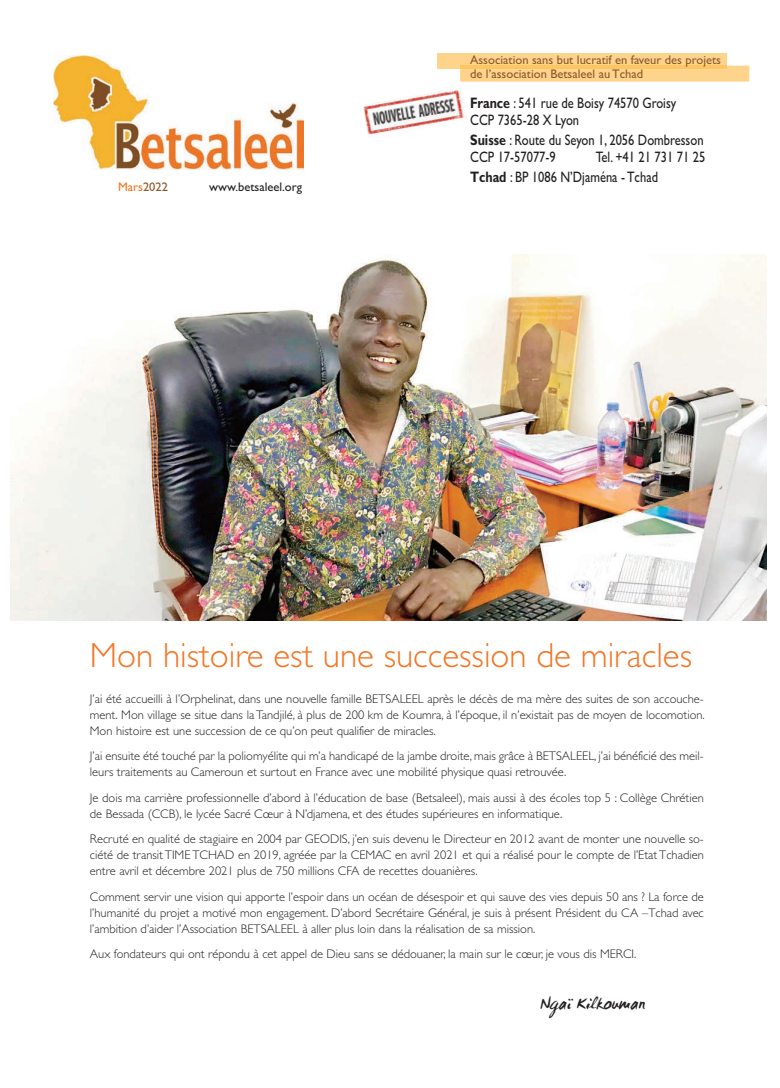
<style>
.page{position:relative;width:780px;height:1088px;background:#fff}
.page>*{position:absolute;margin:0;border:0;box-sizing:border-box;transform-origin:0 0}
.t1{font:300 35px "Gill Sans";color:#f47523}
.t2{font:17.5px "WC Mano Negra Bta";color:#231f20}
.t3{font:15.12px/16.6px "Gill Sans";color:#231f20;scale:.82 1}
.t4{font:300 12.5px/16.2px "Gill Sans";color:#231f20;text-align:justify}
.t5{font:12.5px/13.8px "Gill Sans";color:#8d592b}
.t6{font:12.5px "Gill Sans";color:#231f20}
.t7{font:12.5px "Gill Sans";color:#f47523}
.s1{color:#8d592b}
.s2{font-weight:700}
</style>
<div class="page">
<div style="left:437px;top:53px;width:289px;height:16px;background:#fed48c"></div>
<img style="left:53px;top:56px;width:250px;height:113px">
<img style="left:10px;top:254px;width:756px;height:366px">
<svg style="left:460px;top:66px;width:289px;height:16px;background:#fed288"></svg>
<img style="left:363px;top:90px;width:102px;height:45px">
<p class="t7" style="left:118px;top:180px;width:51px">Mars<span class="s1">2022</span></p>
<p class="t6" style="left:209px;top:180px;width:94px">www.betsaleel.org</p>
<p class="t5" style="left:470px;top:53px;width:252px">Association sans but lucratif en faveur des projets de l’association Betsaleel au Tchad</p>
<p class="t3" style="left:470px;top:95px;width:253px"><span class="s2">France</span> : 541 rue de Boisy 74570 Groisy<br>CCP 7365-28 X Lyon</p>
<p class="t3" style="left:470px;top:132px;width:286px"><span class="s2">Suisse</span> : Route du Seyon 1, 2056 Dombresson<br>CCP 17-57077-9</p>
<p class="t3" style="left:470px;top:147px;width:288px;line-height:20.2px;text-indent:126px">Tel. +41 21 731 71 25<br><span class="s2">Tchad</span> : BP 1086 N’Djaména - Tchad</p>
<h1 class="t1" style="left:90px;top:641px;width:603px">Mon histoire est une succession de miracles</h1>
<p class="t4" style="left:90px;top:691px;width:616px">J’ai été accueilli à l’Orphelinat, dans une nouvelle famille BETSALEEL après le décès de ma mère des suites de son accouche&shy;ment. Mon village se situe dans la Tandjilé, à plus de 200 km de Koumra, à l’époque, il n’existait pas de moyen de locomotion.<br>Mon histoire est une succession de ce qu’on peut qualifier de miracles.</p>
<p class="t4" style="left:90px;top:749px;width:615px">J’ai ensuite été touché par la poliomyélite qui m’a handicapé de la jambe droite, mais grâce à BETSALEEL, j’ai bénéficié des meil&shy;leurs traitements au Cameroun et surtout en France avec une mobilité physique quasi retrouvée.</p>
<p class="t4" style="left:90px;top:790px;width:615px">Je dois ma carrière professionnelle d’abord à l’éducation de base (Betsaleel), mais aussi à des écoles top 5 : Collège Chrétien de Bessada (CCB), le lycée Sacré Cœur à N’djamena, et des études supérieures en informatique.</p>
<p class="t4" style="left:90px;top:832px;width:615px">Recruté en qualité de stagiaire en 2004 par GEODIS, j’en suis devenu le Directeur en 2012 avant de monter une nouvelle so&shy;ciété de transit TIME TCHAD en 2019, agréée par la CEMAC en avril 2021 et qui a réalisé pour le compte de l’Etat Tchadien entre avril et décembre 2021 plus de 750 millions CFA de recettes douanières.</p>
<p class="t4" style="left:90px;top:889px;width:615px">Comment servir une vision qui apporte l’espoir dans un océan de désespoir et qui sauve des vies depuis 50 ans ? La force de l’humanité du projet a motivé mon engagement. D’abord Secrétaire Général, je suis à présent Président du CA –Tchad avec l’ambition d’aider l’Association BETSALEEL à aller plus loin dans la réalisation de sa mission.</p>
<p class="t4" style="left:90px;top:947px;width:548px">Aux fondateurs qui ont répondu à cet appel de Dieu sans se dédouaner, la main sur le cœur, je vous dis MERCI.</p>
<h2 class="t2" style="left:540px;top:992px;width:107px">Ngaï Kilkouman</h2>
</div>
